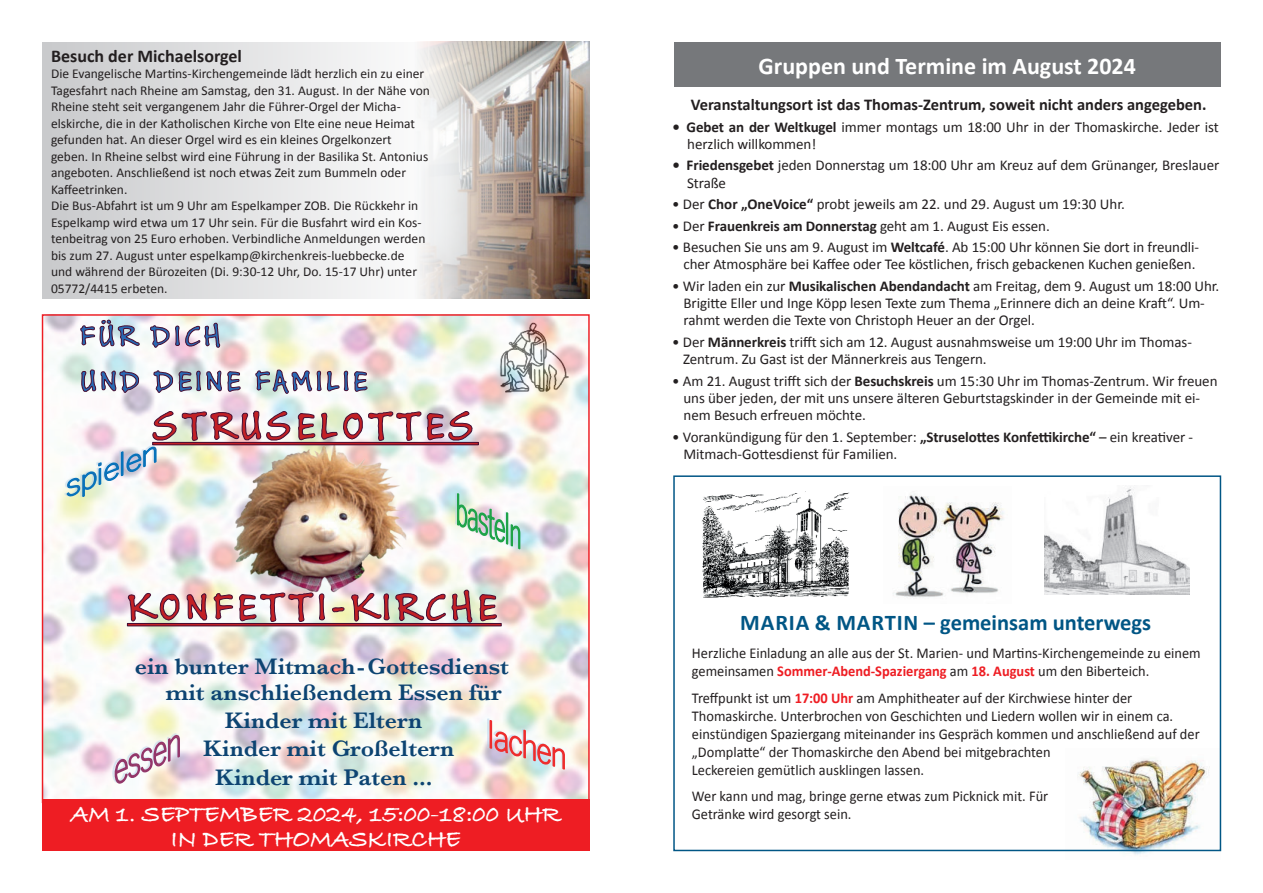
<style>
.page{position:relative;width:1263px;height:893px;background:#fff}
.page>*{position:absolute;margin:0;border:0;box-sizing:border-box;transform-origin:0 0}
.t1{font:700 25.5px/25.5px "Bradley Hand ITCTT";color:#fff;text-align:center;scale:.96 1}
.t2{font:700 24px "Calibri";color:#fff}
.t3{font:600 23.25px/25.3px "Baskerville";color:#0d4472}
.t4{font:700 22.5px "Calibri";color:#015685}
.t5{font:700 18px "Calibri";color:#231f20}
.t6{font:700 16.5px "Calibri";color:#231f20}
.t7{font:15px/17.2px "Calibri";letter-spacing:-.005em;color:#231f20}
.t8{font:15px/18px "Calibri";letter-spacing:-.005em;color:#231f20;scale:.96 1}
.t9{font:13.5px/16.5px "Calibri";color:#231f20}
.s1{font-weight:700}
.s2{font-weight:700;color:#ee1d23}
</style>
<div class="page">
<svg style="left:43px;top:43px;width:328px;height:256px;background:#dededf"></svg>
<img style="left:1065px;top:759px;width:155px;height:96px">
<div style="left:673px;top:475px;width:548px;height:376px;border:2px solid #015685"></div>
<div style="left:674px;top:43px;width:546px;height:44px;background:#76787b"></div>
<img style="left:1044px;top:486px;width:145px;height:108px">
<img style="left:893px;top:491px;width:111px;height:107px">
<img style="left:702px;top:491px;width:148px;height:107px">
<img style="left:44px;top:316px;width:544px;height:483px">
<img style="left:231px;top:551px;width:180px;height:43px">
<svg style="left:80px;top:318px;width:140px;height:30px"></svg>
<svg style="left:81px;top:369px;width:287px;height:25px"></svg>
<svg style="left:114px;top:734px;width:67px;height:51px"></svg>
<svg style="left:489px;top:719px;width:77px;height:52px"></svg>
<svg style="left:128px;top:592px;width:197px;height:30px"></svg>
<svg style="left:332px;top:606px;width:13px;height:7px"></svg>
<svg style="left:351px;top:589px;width:146px;height:34px"></svg>
<div style="left:127px;top:623px;width:375px;height:3px;border:1px solid #460e33"></div>
<img style="left:66px;top:410px;width:455px;height:141px">
<div style="left:42px;top:799px;width:547px;height:51px;background:#ee1d23"></div>
<img style="left:417px;top:41px;width:173px;height:258px">
<p class="t5" style="left:51px;top:44px;width:193px">Besuch der Michaelsorgel</p>
<p class="t9" style="left:51px;top:65px;width:380px">Die Evangelische Martins-Kirchengemeinde lädt herzlich ein zu einer Tagesfahrt nach Rheine am Samstag, den 31. August. In der Nähe von Rheine steht seit vergangenem Jahr die Führer-Orgel der Micha&shy;elskirche, die in der Katholischen Kirche von Elte eine neue Heimat gefunden hat. An dieser Orgel wird es ein kleines Orgelkonzert geben. In Rheine selbst wird eine Führung in der Basilika St. Antonius angeboten. Anschließend ist noch etwas Zeit zum Bummeln oder Kaffeetrinken.<br>Die Bus-Abfahrt ist um 9 Uhr am Espelkamper ZOB. Die Rückkehr in Espelkamp wird etwa um 17 Uhr sein. Für die Busfahrt wird ein Kos&shy;tenbeitrag von 25 Euro erhoben. Verbindliche Anmeldungen werden bis zum 27. August unter espelkamp@kirchenkreis-luebbecke.de<br>und während der Bürozeiten (Di. 9:30-12 Uhr, Do. 15-17 Uhr) unter 05772/4415 erbeten.</p>
<h3 class="t3" style="left:166px;top:654px;width:345px;text-indent:-31px">ein bunter Mitmach-Gottesdienst mit anschlieflendem Essen f¸r</h3>
<h3 class="t3" style="left:203px;top:707px;width:253px;line-height:27.5px;text-align:center">Kinder mit Eltern<br>Kinder mit Grofleltern</h3>
<h3 class="t3" style="left:215px;top:764px;width:219px">Kinder mit Paten ...</h3>
<h1 class="t1" style="left:71px;top:799px;width:512px">AM 1. SEPTEMBER 2024, 15:00-18:00 UHR<br>IN DER THOMASKIRCHE</h1>
<h2 class="t2" style="left:758px;top:50px;width:379px">Gruppen und Termine im August 2024</h2>
<p class="t6" style="left:691px;top:94px;width:517px">Veranstaltungsort ist das Thomas-Zentrum, soweit nicht anders angegeben.</p>
<p class="t7" style="left:687px;top:117px;width:533px;text-indent:-15px"><span class="s1">• Gebet an der Weltkugel</span> immer montags um 18:00 Uhr in der Thomaskirche. Jeder ist herzlich willkommen!</p>
<p class="t7" style="left:687px;top:156px;width:534px;text-indent:-14px"><span class="s1">• Friedensgebet</span> jeden Donnerstag um 18:00 Uhr am Kreuz auf dem Grünanger, Breslauer<br>Straße</p>
<p class="t7" style="left:672px;top:195px;width:454px">• Der <span class="s1">Chor „OneVoice“</span> probt jeweils am 22. und 29. August um 19:30 Uhr.</p>
<p class="t7" style="left:672px;top:216px;width:379px">• Der <span class="s1">Frauenkreis am Donnerstag</span> geht am 1. August Eis essen.</p>
<p class="t7" style="left:672px;top:238px;width:528px;text-align:center">• Besuchen Sie uns am 9. August im <span class="s1">Weltcafé</span>. Ab 15:00 Uhr können Sie dort in freundli&shy;cher Atmosphäre bei Kaffee oder Tee köstlichen, frisch gebackenen Kuchen genießen.</p>
<p class="t7" style="left:683px;top:277px;width:537px;text-indent:-11px">• Wir laden ein zur <span class="s1">Musikalischen Abendandacht</span> am Freitag, dem 9. August um 18:00 Uhr.<br>Brigitte Eller und Inge Köpp lesen Texte zum Thema „Erinnere dich an deine Kraft“. Um&shy;rahmt werden die Texte von Christoph Heuer an der Orgel.</p>
<p class="t7" style="left:683px;top:333px;width:510px;text-indent:-11px">• Der <span class="s1">Männerkreis</span> trifft sich am 12. August ausnahmsweise um 19:00 Uhr im Thomas-<br>Zentrum. Zu Gast ist der Männerkreis aus Tengern.</p>
<p class="t7" style="left:683px;top:371px;width:536px;text-indent:-11px">• Am 21. August trifft sich der <span class="s1">Besuchskreis</span> um 15:30 Uhr im Thomas-Zentrum. Wir freuen uns über jeden, der mit uns unsere älteren Geburtstagskinder in der Gemeinde mit ei&shy;nem Besuch erfreuen möchte.</p>
<p class="t7" style="left:683px;top:427px;width:511px;text-indent:-11px">• Vorankündigung für den 1. September: <span class="s1">„Struselottes KonfetÝkirche“</span> – ein kreativer -<br>Mitmach-Gottesdienst für Familien.</p>
<h3 class="t4" style="left:740px;top:608px;width:412px">MARIA &amp; MARTIN – gemeinsam unterwegs</h3>
<p class="t8" style="left:692px;top:643px;width:532px">Herzliche Einladung an alle aus der St. Marien- und Martins-Kirchengemeinde zu einem gemeinsamen <span class="s2">Sommer-Abend-Spaziergang</span> am <span class="s2">18. August</span> um den Biberteich.</p>
<p class="t8" style="left:692px;top:688px;width:530px">Treffpunkt ist um <span class="s2">17:00 Uhr</span> am Amphitheater auf der Kirchwiese hinter der Thomaskirche. Unterbrochen von Geschichten und Liedern wollen wir in einem ca. einstündigen Spaziergang miteinander ins Gespräch kommen und anschließend auf der „Domplatte“ der Thomaskirche den Abend bei mitgebrachten<br>Leckereien gemütlich ausklingen lassen.</p>
<p class="t8" style="left:692px;top:786px;width:373px">Wer kann und mag, bringe gerne etwas zum Picknick mit. Für<br>Getränke wird gesorgt sein.</p>
</div>
